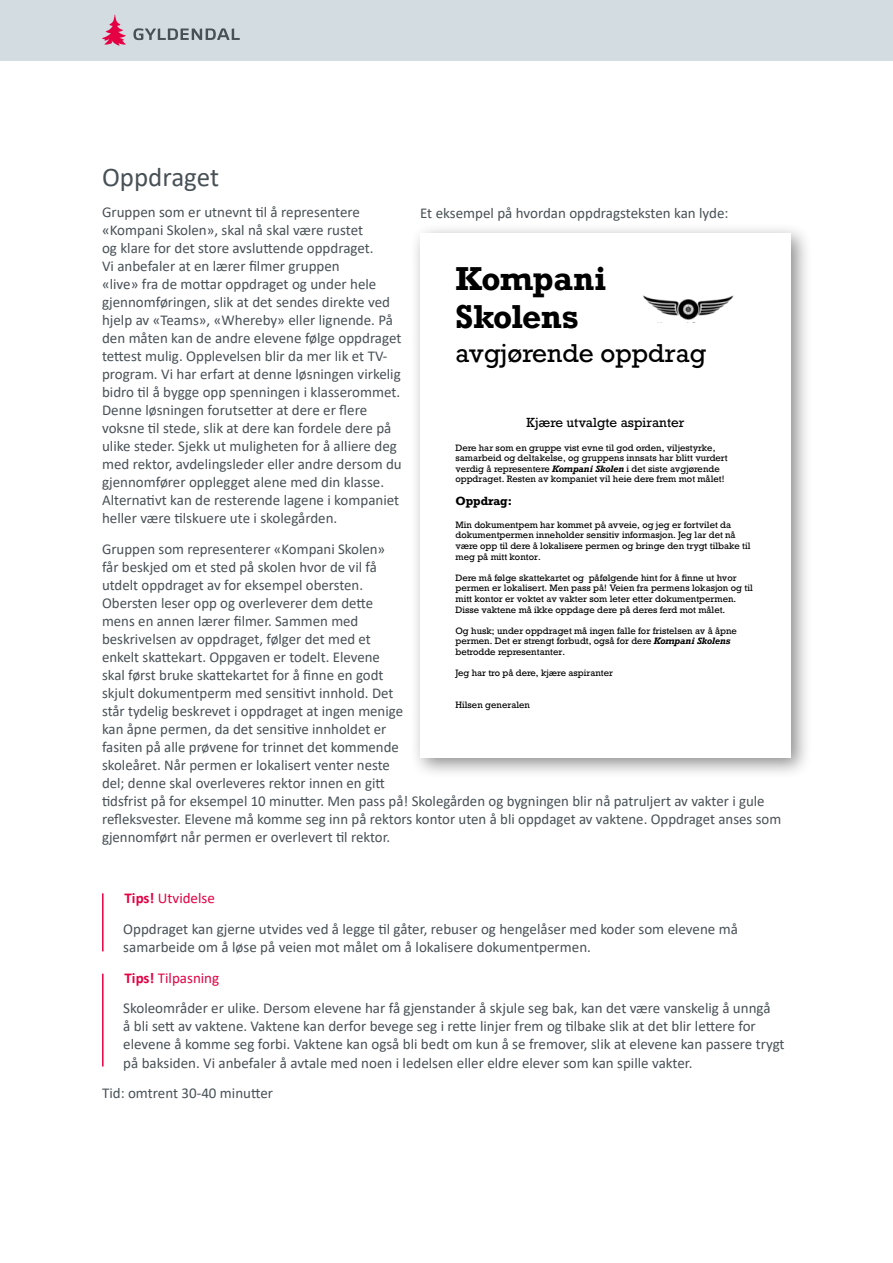
<style>
.page{position:relative;width:893px;height:1263px;background:#fff}
.page>*{position:absolute;margin:0;border:0;box-sizing:border-box;transform-origin:0 0}
.t1{font:700 31.2px/38px "Rockwell";letter-spacing:-.015em;color:#000}
.t2{font:27px "Calibri";color:#485156}
.t3{font:24.3px "Rockwell";color:#000}
.t4{font:15px/18px "Calibri";color:#485156}
.t5{font:12.45px "Rockwell";color:#000}
.t6{font:700 11.25px "Rockwell";letter-spacing:-.01em;color:#000}
.t7{font:8.7px/10.6px "Rockwell";color:#000}
.s1{font-weight:700;font-style:italic}
.s2{font-weight:700;color:#e50043}
.s3{color:#e50043}
</style>
<div class="page">
<div style="left:0;top:0;width:893px;height:60px;background:#d3dce1"></div>
<svg style="left:102px;top:15px;width:24px;height:31px"></svg>
<svg style="left:133px;top:28px;width:107px;height:12px"></svg>
<hr style="left:102px;top:893px;width:2px;height:58px;background:#e50043">
<hr style="left:102px;top:974px;width:2px;height:92px;background:#e50043">
<div style="left:409px;top:222px;width:403px;height:558px;background:#000;opacity:.45"></div>
<div style="left:420px;top:234px;width:371px;height:524px;background:#fff"></div>
<img style="left:643px;top:295px;width:91px;height:25px">
<h2 class="t2" style="left:102px;top:158px;width:119px">Oppdraget</h2>
<p class="t4" style="left:102px;top:202px;width:301px">Gruppen som er utnevnt til å representere «Kompani Skolen», skal nå skal være rustet<br>og klare for det store avsluttende oppdraget.<br>Vi anbefaler at en lærer filmer gruppen<br>«live» fra de mottar oppdraget og under hele gjennomføringen, slik at det sendes direkte ved hjelp av «Teams», «Whereby» eller lignende. På den måten kan de andre elevene følge oppdraget tettest mulig. Opplevelsen blir da mer lik et TV&shy;program. Vi har erfart at denne løsningen virkelig bidro til å bygge opp spenningen i klasserommet.<br>Denne løsningen forutsetter at dere er flere voksne til stede, slik at dere kan fordele dere på ulike steder. Sjekk ut muligheten for å alliere deg med rektor, avdelingsleder eller andre dersom du gjennomfører opplegget alene med din klasse.<br>Alternativt kan de resterende lagene i kompaniet heller være tilskuere ute i skolegården.</p>
<p class="t4" style="left:102px;top:539px;width:681px">Gruppen som representerer «Kompani Skolen»<br>får beskjed om et sted på skolen hvor de vil få<br>utdelt oppdraget av for eksempel obersten.<br>Obersten leser opp og overleverer dem dette<br>mens en annen lærer filmer. Sammen med<br>beskrivelsen av oppdraget, følger det med et<br>enkelt skattekart. Oppgaven er todelt. Elevene<br>skal først bruke skattekartet for å finne en godt<br>skjult dokumentperm med sensitivt innhold. Det<br>står tydelig beskrevet i oppdraget at ingen menige<br>kan åpne permen, da det sensitive innholdet er<br>fasiten på alle prøvene for trinnet det kommende<br>skoleåret. Når permen er lokalisert venter neste<br>del; denne skal overleveres rektor innen en gitt<br>tidsfrist på for eksempel 10 minutter. Men pass på! Skolegården og bygningen blir nå patruljert av vakter i gule refleksvester. Elevene må komme seg inn på rektors kontor uten å bli oppdaget av vaktene. Oppdraget anses som gjennomført når permen er overlevert til rektor.</p>
<p class="t4" style="left:420px;top:204px;width:310px">Et eksempel på hvordan oppdragsteksten kan lyde:</p>
<h1 class="t1" style="left:455px;top:259px;width:152px">Kompani<br>Skolens</h1>
<h3 class="t3" style="left:455px;top:338px;width:252px">avgjørende oppdrag</h3>
<p class="t5" style="left:527px;top:415px;width:159px">Kjære utvalgte aspiranter</p>
<p class="t7" style="left:455px;top:442px;width:274px">Dere har som en gruppe vist evne til god orden, viljestyrke, samarbeid og deltakelse, og gruppens innsats har blitt vurdert verdig å representere <span class="s1">Kompani Skolen</span> i det siste avgjørende oppdraget. Resten av kompaniet vil heie dere frem mot målet!</p>
<p class="t6" style="left:455px;top:494px;width:58px">Oppdrag:</p>
<p class="t7" style="left:455px;top:519px;width:297px">Min dokumentpem har kommet på avveie, og jeg er fortvilet da dokumentpermen inneholder sensitiv informasjon. Jeg lar det nå være opp til dere å lokalisere permen og bringe den trygt tilbake til meg på mitt kontor.</p>
<p class="t7" style="left:455px;top:572px;width:299px">Dere mŒ f¿lge skattekartet og pŒf¿lgende hint for Œ Þnne ut hvor permen er lokalisert. Men pass på! Veien fra permens lokasjon og til mitt kontor er voktet av vakter som leter etter dokumentpermen.<br>Disse vaktene må ikke oppdage dere på deres ferd mot målet.</p>
<p class="t7" style="left:455px;top:625px;width:283px">Og husk; under oppdraget må ingen falle for fristelsen av å åpne permen. Det er strengt forbudt, også for dere <span class="s1">Kompani Skolens </span>betrodde representanter.</p>
<p class="t7" style="left:455px;top:668px;width:159px">Jeg har tro på dere, kjære aspiranter</p>
<p class="t7" style="left:455px;top:699px;width:76px">Hilsen generalen</p>
<p class="t4" style="left:123px;top:882px;width:616px;line-height:30.8px"><span class="s2">Tips!</span> <span class="s3">Utvidelse<br></span>Oppdraget kan gjerne utvides ved å legge til gåter, rebuser og hengelåser med koder som elevene må</p>
<p class="t4" style="left:123px;top:931px;width:649px;line-height:30.8px">samarbeide om å løse på veien mot målet om å lokalisere dokumentpermen.<br><span class="s2">Tips!</span> <span class="s3">Tilpasning<br></span>Skoleområder er ulike. Dersom elevene har få gjenstander å skjule seg bak, kan det være vanskelig å unngå</p>
<p class="t4" style="left:123px;top:1017px;width:663px">å bli sett av vaktene. Vaktene kan derfor bevege seg i rette linjer frem og tilbake slik at det blir lettere for elevene å komme seg forbi. Vaktene kan også bli bedt om kun å se fremover, slik at elevene kan passere trygt på baksiden. Vi anbefaler å avtale med noen i ledelsen eller eldre elever som kan spille vakter.</p>
<p class="t4" style="left:102px;top:1084px;width:173px">Tid: omtrent 30-40 minutter</p>
</div>
